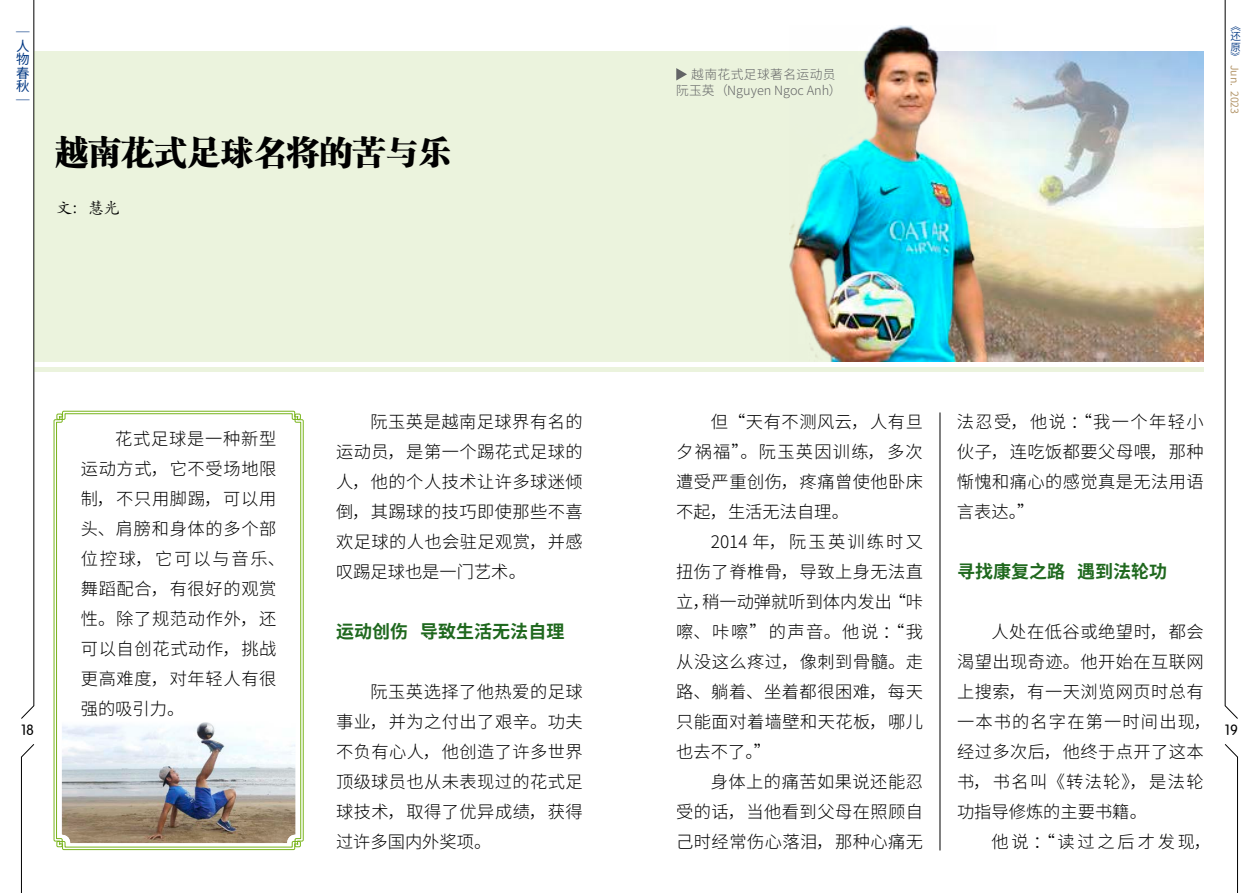
<style>
.page{position:relative;width:1259px;height:893px;background:#fff}
.page>*{position:absolute;margin:0;border:0;box-sizing:border-box;transform-origin:0 0}
.t1{font:33px "FZCSK GBK1 0";color:#000}
.t2{font:700 18px "Source Han Sans CN";color:#1f681e}
.t3{font:300 17.25px/30px "Source Han Sans CN";letter-spacing:.025em;color:#000;text-align:justify}
.t4{font:300 17.25px "Source Han Sans CN";letter-spacing:.16em;color:#000}
.t5{font:16.5px "ST Kaiti";color:#000}
.t6{font:14.7px "FZY3 JW GB1 0";color:#000}
.t7{font:13.5px/13.5px "Source Han Sans CN";color:#003782;text-align:justify}
.t8{font:300 12.75px/15.3px "Source Han Sans CN";color:#636466}
.t9{font:10.5px "Source Han Sans CN";color:#b5986d}
.t10{font:10.5px/10.4px "Source Han Sans CN";color:#003782;text-align:justify}
.t11{font:9.45px "Source Han Sans CN";color:#003782}
</style>
<div class="page">
<svg style="left:21px;top:0;width:13px;height:719px"></svg>
<svg style="left:21px;top:744px;width:13px;height:149px"></svg>
<svg style="left:1224px;top:0;width:14px;height:719px"></svg>
<svg style="left:1224px;top:744px;width:14px;height:149px"></svg>
<svg style="left:54px;top:411px;width:250px;height:439px"></svg>
<svg style="left:56px;top:413px;width:245px;height:435px"></svg>
<div style="left:34px;top:51px;width:1169px;height:310px;background:#ebf3dd"></div>
<img style="left:996px;top:51px;width:207px;height:310px">
<hr style="left:939px;top:412px;width:1px;height:438px;background:#000">
<hr style="left:34px;top:368px;width:1169px;height:4px;background:#ebf3dd">
<svg style="left:676px;top:68px;width:11px;height:13px"></svg>
<img style="left:789px;top:25px;width:207px;height:336px">
<p class="t7" style="left:16px;top:26px;width:15px">｜人物春秋｜</p>
<h1 class="t1" style="left:55px;top:134px;width:398px">越南花式足球名将的苦与乐</h1>
<p class="t5" style="left:55px;top:197px;width:65px">文：慧光</p>
<p class="t8" style="left:676px;top:67px;width:167px;text-indent:15px">越南花式足球著名运动员阮玉英（Nguyen Ngoc Anh）</p>
<p class="t10" style="left:1230px;top:21px;width:12px">《还原</p>
<p class="t11" style="left:1230px;top:51px;width:11px">》</p>
<p class="t9" style="left:1240px;top:65px;width:51px;rotate:90deg">Jun. 2023</p>
<p class="t3" style="left:957px;top:407px;width:248px">法忍受，他说：“我一个年轻小伙子，连吃饭都要父母喂，那种惭愧和痛心的感觉真是无法用语言表达。”</p>
<p class="t3" style="left:336px;top:407px;width:248px;text-indent:34px">阮玉英是越南足球界有名的运动员，是第一个踢花式足球的人，他的个人技术让许多球迷倾倒，其踢球的技巧即使那些不喜欢足球的人也会驻足观赏，并感叹踢足球也是一门艺术。</p>
<p class="t3" style="left:676px;top:407px;width:248px;text-indent:34px">但“天有不测风云，人有旦夕祸福”。阮玉英因训练，多次遭受严重创伤，疼痛曾使他卧床不起，生活无法自理。</p>
<p class="t3" style="left:676px;top:527px;width:248px;text-indent:34px">2014 年，阮玉英训练时又扭伤了脊椎骨，导致上身无法直立，稍一动弹就听到体内发出“咔嚓、咔嚓”的声音。他说：“我从没这么疼过，像刺到骨髓。走路、躺着、坐着都很困难，每天只能面对着墙壁和天花板，哪儿也去不了。”</p>
<p class="t3" style="left:676px;top:767px;width:248px;text-indent:34px">身体上的痛苦如果说还能忍受的话，当他看到父母在照顾自己时经常伤心落泪，那种心痛无</p>
<p class="t3" style="left:81px;top:424px;width:206px;text-align:left;text-indent:34px">花式足球是一种新型运动方式，它不受场地限制，不只用脚踢，可以用头、肩膀和身体的多个部位控球，它可以与音乐、舞蹈配合，有很好的观赏性。除了规范动作外，还可以自创花式动作，挑战更高难度，对年轻人有很强的吸引力。</p>
<p class="t2" style="left:957px;top:562px;width:212px">寻找康复之路 遇到法轮功</p>
<p class="t2" style="left:336px;top:622px;width:230px">运动创伤 导致生活无法自理</p>
<p class="t3" style="left:957px;top:617px;width:256px;text-align:left;text-indent:34px">人处在低谷或绝望时，都会渴望出现奇迹。他开始在互联网上搜索，有一天浏览网页时总有一本书的名字在第一时间出现，经过多次后，他终于点开了这本书，书名叫《转法轮》，是法轮功指导修炼的主要书籍。</p>
<p class="t4" style="left:991px;top:832px;width:221px">他说：“读过之后才发现，</p>
<p class="t3" style="left:336px;top:677px;width:248px;text-indent:34px">阮玉英选择了他热爱的足球事业，并为之付出了艰辛。功夫不负有心人，他创造了许多世界顶级球员也从未表现过的花式足球技术，取得了优异成绩，获得过许多国内外奖项。</p>
<p class="t6" style="left:21px;top:722px;width:15px">18</p>
<p class="t6" style="left:1224px;top:722px;width:15px">19</p>
</div>
